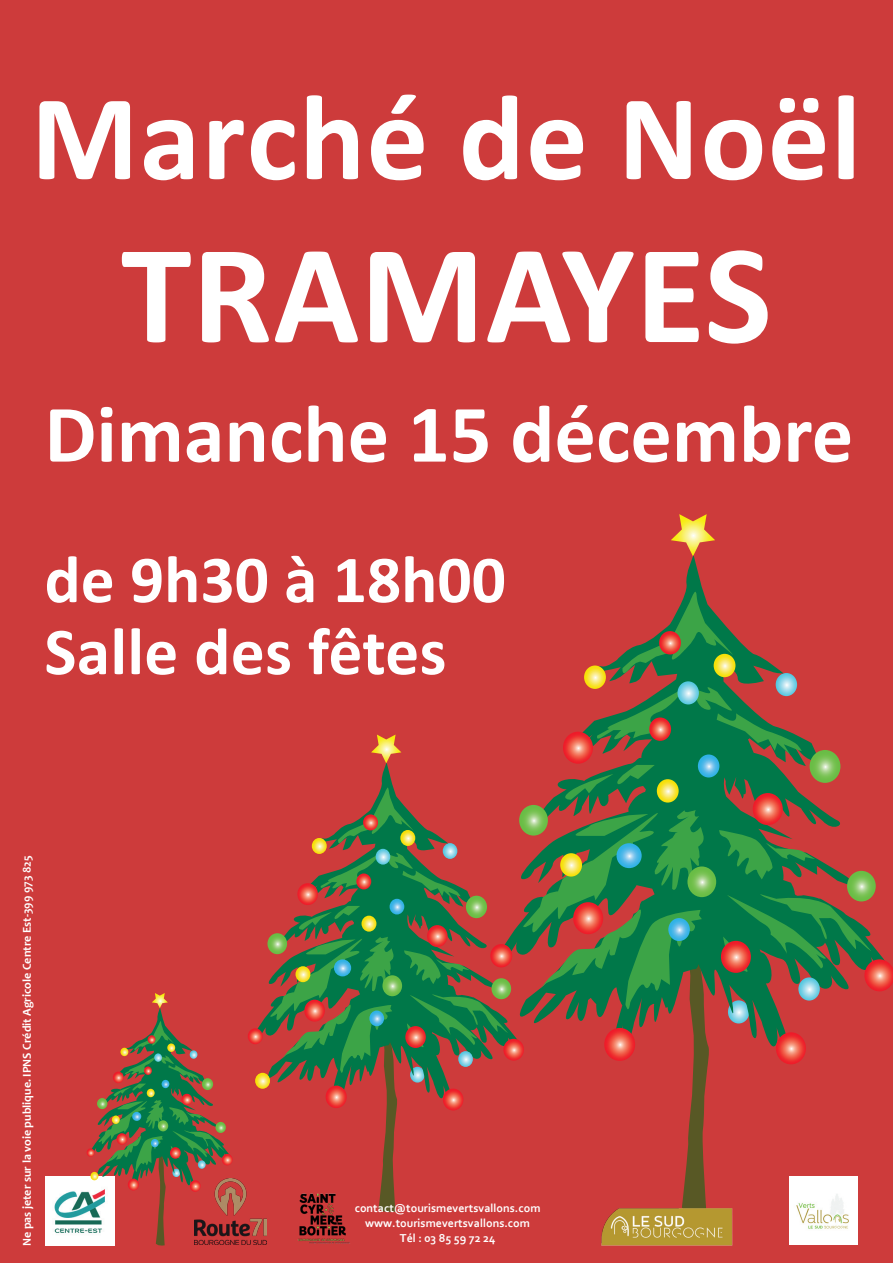
<style>
.page{position:relative;width:893px;height:1263px;background:#cd3b3b}
.page>*{position:absolute;margin:0;border:0;box-sizing:border-box;transform-origin:0 0}
.t1{font:700 142.5px "Calibri";letter-spacing:.005em;color:#fff}
.t2{font:700 123px "Calibri";letter-spacing:.01em;color:#fff}
.t3{font:700 82.5px "Calibri";color:#fff}
.t4{font:700 67.5px/72px "Calibri";color:#fff}
.t5{font:700 12px/15px "Corbel";color:#fff;text-align:center}
.t6{font:700 12px "Candara";color:#fff}
</style>
<div class="page">
<svg style="left:671px;top:514px;width:44px;height:41px"></svg>
<svg style="left:248px;top:583px;width:645px;height:630px"></svg>
<img style="left:789px;top:1176px;width:69px;height:69px">
<img style="left:233px;top:1178px;width:34px;height:66px">
<img style="left:596px;top:1203px;width:141px;height:43px">
<img style="left:46px;top:1177px;width:41px;height:68px">
<img style="left:279px;top:1174px;width:89px;height:70px">
<svg style="left:87px;top:993px;width:146px;height:253px"></svg>
<h2 class="t2" style="left:31px;top:62px;width:832px">Marché de Noël</h2>
<h1 class="t1" style="left:121px;top:206px;width:652px">TRAMAYES</h1>
<h3 class="t3" style="left:45px;top:383px;width:810px">Dimanche 15 décembre</h3>
<h3 class="t4" style="left:45px;top:540px;width:463px">de 9h30 à 18h00<br>Salle des fêtes</h3>
<p class="t6" style="left:20px;top:1246px;width:392px;rotate:-90deg">Ne pas jeter sur la voie publique. IPNS Crédit Agricole Centre Est-399 973 825</p>
<p class="t5" style="left:355px;top:1201px;width:187px">contact@tourismevertsvallons.com www.tourismevertsvallons.com<br>Tél : 03 85 59 72 24</p>
</div>
